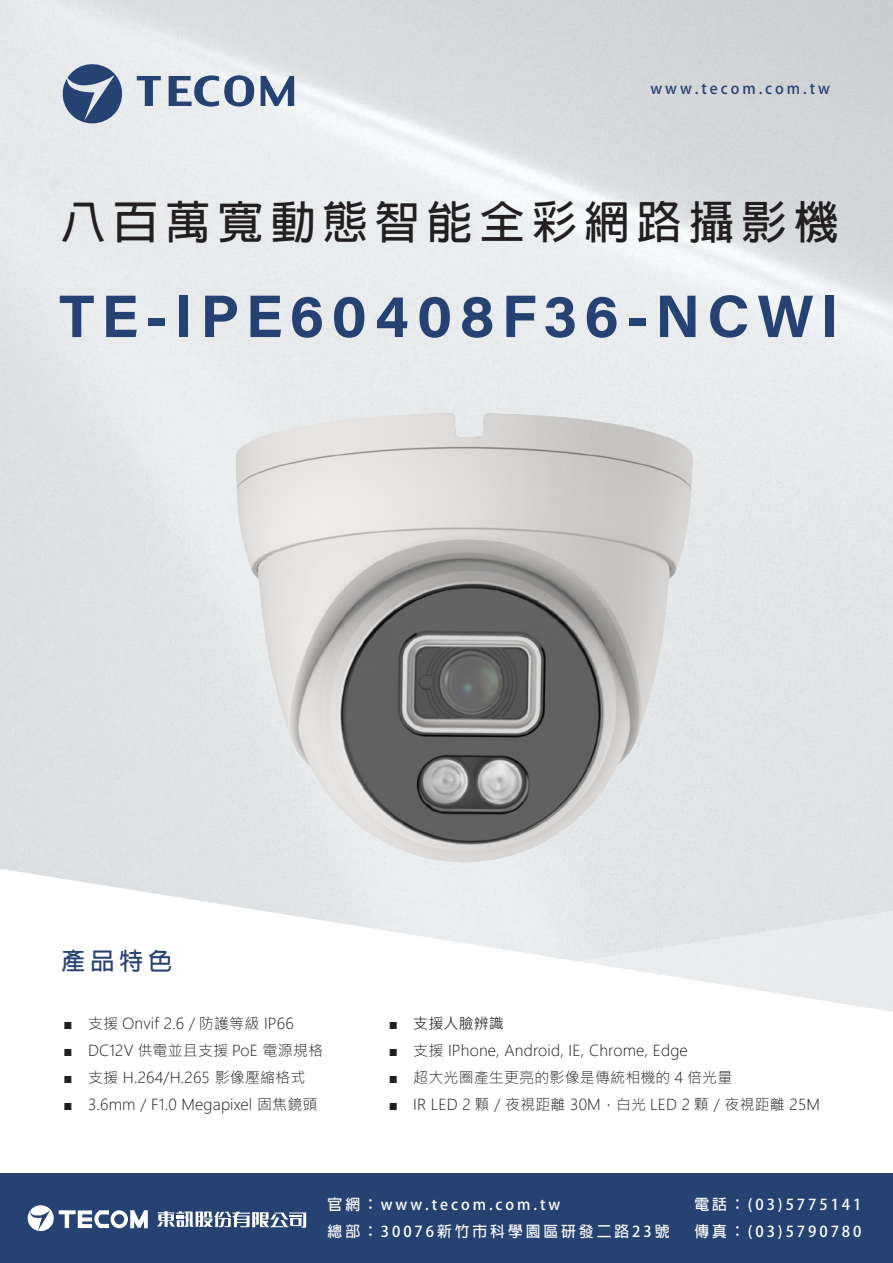
<style>
.page{position:relative;width:893px;height:1263px;background:#fff}
.page>*{position:absolute;margin:0;border:0;box-sizing:border-box;transform-origin:0 0}
.t1{font:60px "Acumin Variable Concept";letter-spacing:.115em;color:#264272}
.t2{font:700 45px "Adobe Fan Heiti Std";letter-spacing:.165em;color:#231f20}
.t3{font:700 24px "Adobe Fan Heiti Std";color:#264272}
.t4{font:300 15px "Microsoft Jheng Hei";letter-spacing:.01em;color:#231f20}
.t5{font:700 15px/27px "Adobe Fan Heiti Std";letter-spacing:.2em;color:#fff}
.t6{font:700 15px "Adobe Fan Heiti Std";letter-spacing:.2em;color:#264272}
.t7{font:15px "Microsoft Jheng Hei";letter-spacing:.01em;color:#231f20}
.s1{font-weight:300}
</style>
<div class="page">
<svg style="left:60px;top:59px;width:67px;height:70px;background:#8796af"></svg>
<svg style="left:261px;top:76px;width:33px;height:30px"></svg>
<svg style="left:169px;top:75px;width:85px;height:32px;background:#909eb5"></svg>
<svg style="left:137px;top:76px;width:24px;height:30px"></svg>
<svg style="left:2px;top:869px;width:891px;height:143px"></svg>
<div style="left:0;top:1173px;width:893px;height:90px;background:#264272"></div>
<hr style="left:0;top:1262px;width:893px;height:1px;background:#606264">
<svg style="left:28px;top:1205px;width:120px;height:26px"></svg>
<svg style="left:157px;top:1211px;width:149px;height:17px"></svg>
<img style="left:235px;top:414px;width:458px;height:448px">
<p class="t6" style="left:650px;top:79px;width:181px">www.tecom.com.tw</p>
<p class="t2" style="left:61px;top:195px;width:779px">八百萬寬動態智能全彩網路攝影機</p>
<p class="t1" style="left:59px;top:275px;width:781px">TE-IPE60408F36-NCWI</p>
<p class="t3" style="left:62px;top:947px;width:112px">產品特色</p>
<p class="t4" style="left:64px;top:1013px;width:232px">■ 支援 Onvif 2.6 / 防護等級 IP66</p>
<p class="t4" style="left:64px;top:1040px;width:261px">■ DC12V 供電並且支援 PoE 電源規格</p>
<p class="t4" style="left:64px;top:1067px;width:243px">■ 支援 H.264/H.265 影像壓縮格式</p>
<p class="t4" style="left:64px;top:1094px;width:255px">■ 3.6mm / F1.0 Megapixel 固焦鏡頭</p>
<p class="t7" style="left:389px;top:1014px;width:117px"><span class="s1">■</span> 支援人臉辨識</p>
<p class="t4" style="left:389px;top:1040px;width:300px">■ 支援 IPhone, Android, IE, Chrome, Edge</p>
<p class="t4" style="left:389px;top:1067px;width:345px">■ 超大光圈產生更亮的影像是傳統相機的 4 倍光量</p>
<p class="t4" style="left:389px;top:1094px;width:433px">■ IR LED 2 顆 / 夜視距離 30M，白光 LED 2 顆 / 夜視距離 25M</p>
<p class="t5" style="left:328px;top:1191px;width:343px">官網：www.tecom.com.tw<br>總部：30076新竹市科學園區研發二路23號</p>
<p class="t5" style="left:694px;top:1191px;width:168px">電話：(03)5775141傳真：(03)5790780</p>
</div>
